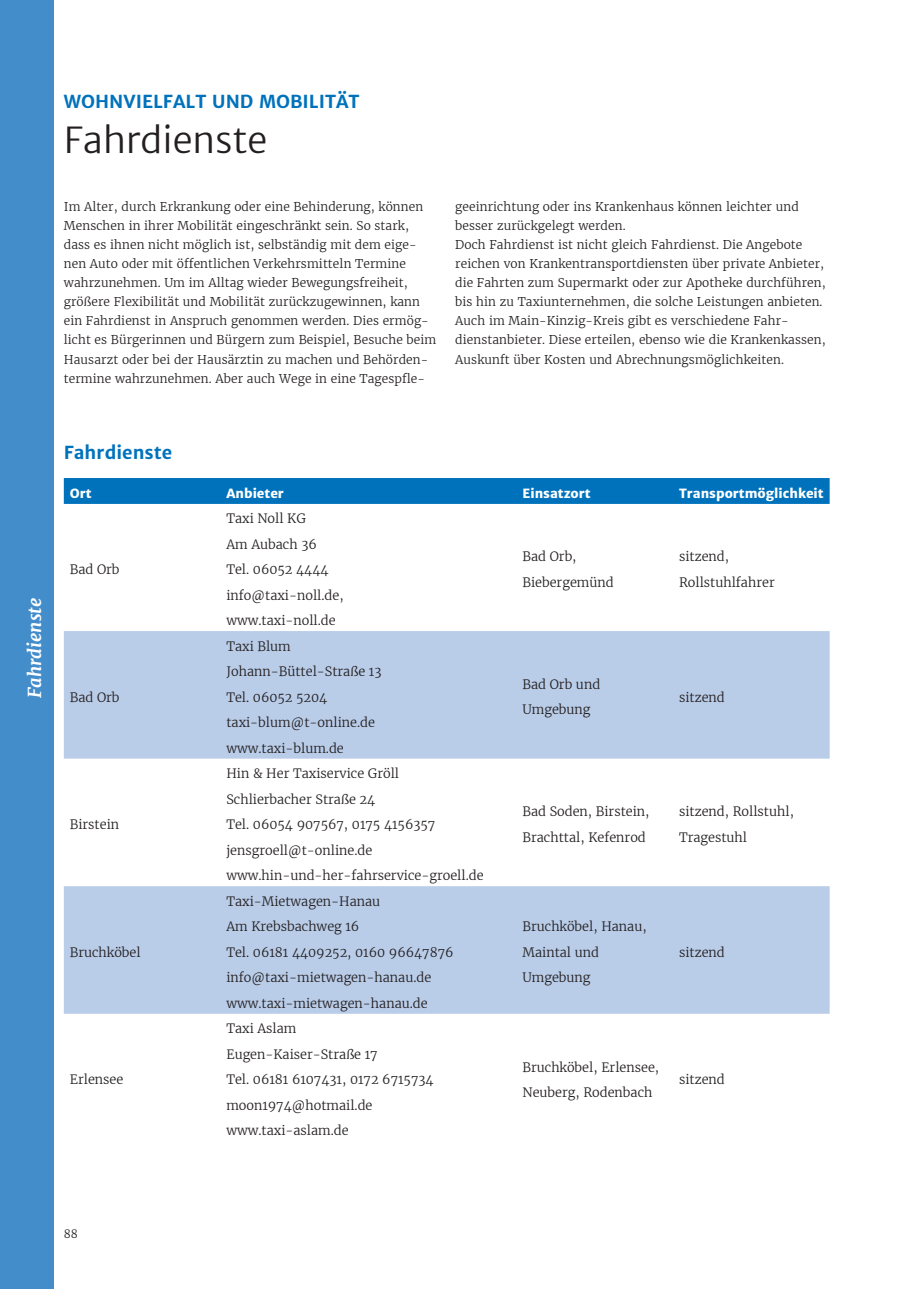
<style>
.page{position:relative;width:919px;height:1289px;background:#fff}
.page>*{position:absolute;margin:0;border:0;box-sizing:border-box;transform-origin:0 0}
.t1{font:300 36px "Merriweather Sans";color:#231f20}
.t2{font:700 18px "Merriweather Sans";color:#0072bc}
.t3{font:italic 700 18px "Merriweather";color:#fff}
.t4{font:300 12.75px/25.5px "Merriweather";color:#231f20}
.t5{font:800 12.75px "Merriweather Sans";color:#fff}
.t6{font:300 12px/19.2px "Merriweather";letter-spacing:.01em;color:#231f20}
.t7{font:300 11.25px "Merriweather";color:#231f20}
</style>
<div class="page">
<div style="left:64px;top:478px;width:765px;height:26px;background:#0072bc"></div>
<svg style="left:64px;top:631px;width:765px;height:382px;fill:#b9cce8"></svg>
<div style="left:0;top:0;width:53px;height:1288px;background:#448dcb"></div>
<h2 class="t2" style="left:64px;top:90px;width:297px">WOHNVIELFALT UND MOBILITÄT</h2>
<h1 class="t1" style="left:64px;top:117px;width:205px">Fahrdienste</h1>
<p class="t6" style="left:64px;top:196px;width:374px">Im Alter, durch Erkrankung oder eine Behinderung, können Menschen in ihrer Mobilität eingeschränkt sein. So stark, dass es ihnen nicht möglich ist, selbständig mit dem eige&shy;nen Auto oder mit öffentlichen Verkehrsmitteln Termine wahrzunehmen. Um im Alltag wieder Bewegungsfreiheit, größere Flexibilität und Mobilität zurückzugewinnen, kann ein Fahrdienst in Anspruch genommen werden. Dies ermög&shy;licht es Bürgerinnen und Bürgern zum Beispiel, Besuche beim Hausarzt oder bei der Hausärztin zu machen und Behörden&shy;termine wahrzunehmen. Aber auch Wege in eine Tagespfle-</p>
<p class="t6" style="left:455px;top:196px;width:372px">geeinrichtung oder ins Krankenhaus können leichter und besser zurückgelegt werden.<br>Doch Fahrdienst ist nicht gleich Fahrdienst. Die Angebote reichen von Krankentransportdiensten über private Anbieter, die Fahrten zum Supermarkt oder zur Apotheke durchführen, bis hin zu Taxiunternehmen, die solche Leistungen anbieten.<br>Auch im Main-Kinzig-Kreis gibt es verschiedene Fahr&shy;dienstanbieter. Diese erteilen, ebenso wie die Krankenkassen, Auskunft über Kosten und Abrechnungsmöglichkeiten.</p>
<h2 class="t3" style="left:22px;top:698px;width:102px;rotate:-90deg">Fahrdienste</h2>
<h2 class="t2" style="left:64px;top:441px;width:110px">Fahrdienste</h2>
<p class="t5" style="left:70px;top:484px;width:23px">Ort</p>
<p class="t5" style="left:226px;top:484px;width:59px">Anbieter</p>
<p class="t5" style="left:522px;top:484px;width:70px">Einsatzort</p>
<p class="t5" style="left:679px;top:484px;width:146px">Transportmöglichkeit</p>
<p class="t4" style="left:70px;top:556px;width:51px">Bad Orb</p>
<p class="t4" style="left:70px;top:684px;width:51px">Bad Orb</p>
<p class="t4" style="left:70px;top:811px;width:51px">Birstein</p>
<p class="t4" style="left:70px;top:939px;width:72px">Bruchköbel</p>
<p class="t4" style="left:70px;top:1066px;width:55px">Erlensee</p>
<p class="t4" style="left:226px;top:505px;width:119px">Taxi Noll KG<br>Am Aubach 36<br>Tel. 06052 4444 info@taxi-noll.de, www.taxi-noll.de</p>
<p class="t4" style="left:226px;top:633px;width:156px">Taxi Blum<br>Johann-Büttel-Straße 13<br>Tel. 06052 5204 taxi-blum@t-online.de www.taxi-blum.de</p>
<p class="t4" style="left:226px;top:760px;width:259px">Hin &amp; Her Taxiservice Gröll<br>Schlierbacher Straße 24<br>Tel. 06054 907567, 0175 4156357 jensgroell@t-online.de www.hin-und-her-fahrservice-groell.de</p>
<p class="t4" style="left:226px;top:888px;width:229px">Taxi-Mietwagen-Hanau<br>Am Krebsbachweg 16<br>Tel. 06181 4409252, 0160 96647876 info@taxi-mietwagen-hanau.de www.taxi-mietwagen-hanau.de</p>
<p class="t4" style="left:226px;top:1015px;width:209px">Taxi Aslam<br>Eugen-Kaiser-Straße 17<br>Tel. 06181 6107431, 0172 6715734 moon1974@hotmail.de www.taxi-aslam.de</p>
<p class="t4" style="left:522px;top:543px;width:93px">Bad Orb,<br>Biebergemünd</p>
<p class="t4" style="left:679px;top:543px;width:97px">sitzend,<br>Rollstuhlfahrer</p>
<p class="t4" style="left:522px;top:671px;width:79px">Bad Orb und<br>Umgebung</p>
<p class="t4" style="left:679px;top:684px;width:47px">sitzend</p>
<p class="t4" style="left:522px;top:798px;width:128px">Bad Soden, Birstein,<br>Brachttal, Kefenrod</p>
<p class="t4" style="left:679px;top:798px;width:116px">sitzend, Rollstuhl,<br>Tragestuhl</p>
<p class="t4" style="left:522px;top:913px;width:126px">Bruchköbel, Hanau,<br>Maintal und<br>Umgebung</p>
<p class="t4" style="left:679px;top:939px;width:47px">sitzend</p>
<p class="t4" style="left:522px;top:1053px;width:138px">Bruchköbel, Erlensee,<br>Neuberg, Rodenbach</p>
<p class="t4" style="left:679px;top:1066px;width:47px">sitzend</p>
<p class="t7" style="left:64px;top:1226px;width:16px">88</p>
</div>
